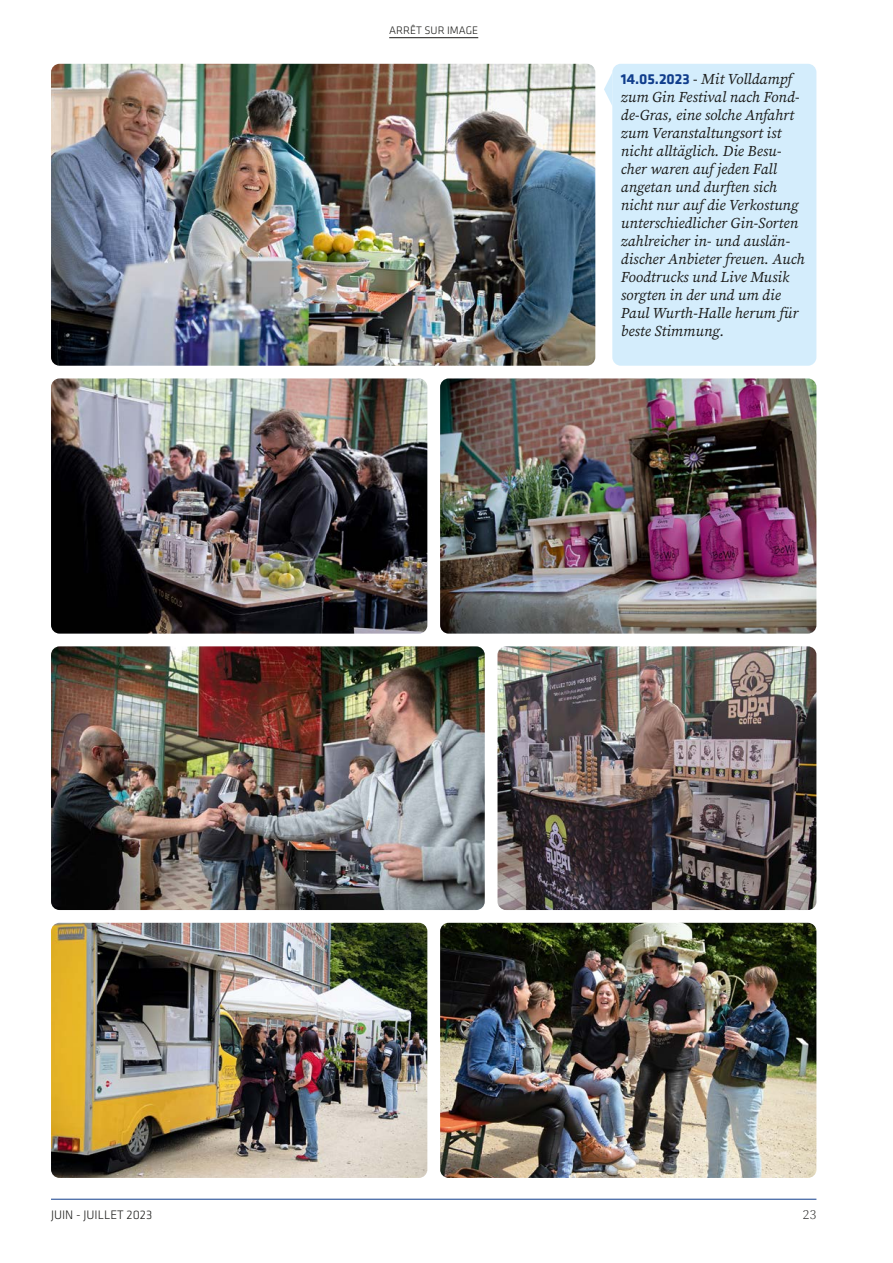
<style>
.page{position:relative;width:893px;height:1263px;background:#fff}
.page>*{position:absolute;margin:0;border:0;box-sizing:border-box;transform-origin:0 0}
.t1{font:italic 15px/18px "Source Serif Pro";color:#1a1a18}
.t2{font:300 13.5px "Source Serif Pro";color:#1a1a18}
.t3{font:300 12.75px "Klavika";color:#1a1a18}
.t4{font:300 11.25px "Klavika";color:#1a1a18}
.s1{font-family:"Klavika";font-weight:700;font-style:normal;color:#103d8c}
</style>
<div class="page">
<hr style="left:51px;top:1199px;width:765px;height:1px;background:#103d8c">
<hr style="left:389px;top:37px;width:89px;height:1px;background:#1a1a18">
<img style="left:51px;top:64px;width:544px;height:302px">
<img style="left:51px;top:923px;width:376px;height:255px">
<img style="left:51px;top:378px;width:376px;height:256px">
<img style="left:51px;top:646px;width:434px;height:264px">
<img style="left:440px;top:923px;width:376px;height:255px">
<img style="left:440px;top:378px;width:376px;height:256px">
<img style="left:497px;top:646px;width:319px;height:264px">
<div style="left:612px;top:64px;width:204px;height:302px;background:#d4edfc;border-radius:9px"></div>
<svg style="left:604px;top:74px;width:8px;height:31px"></svg>
<p class="t4" style="left:389px;top:24px;width:91px">ARRÊT SUR IMAGE</p>
<p class="t1" style="left:621px;top:70px;width:185px"><span class="s1">14.05.2023</span> - Mit Volldampf zum Gin Festival nach Fond&shy;de-Gras, eine solche Anfahrt zum Veranstaltungsort ist nicht alltäglich. Die Besu&shy;cher waren auf jeden Fall angetan und durften sich nicht nur auf die Verkostung unterschiedlicher Gin-Sorten zahlreicher in- und auslän&shy;discher Anbieter freuen. Auch<br>Foodtrucks und Live Musik sorgten in der und um die<br>Paul Wurth-Halle herum für beste Stimmung.</p>
<p class="t3" style="left:51px;top:1208px;width:103px">JUIN - JUILLET 2023</p>
<p class="t2" style="left:803px;top:1206px;width:15px">23</p>
</div>
